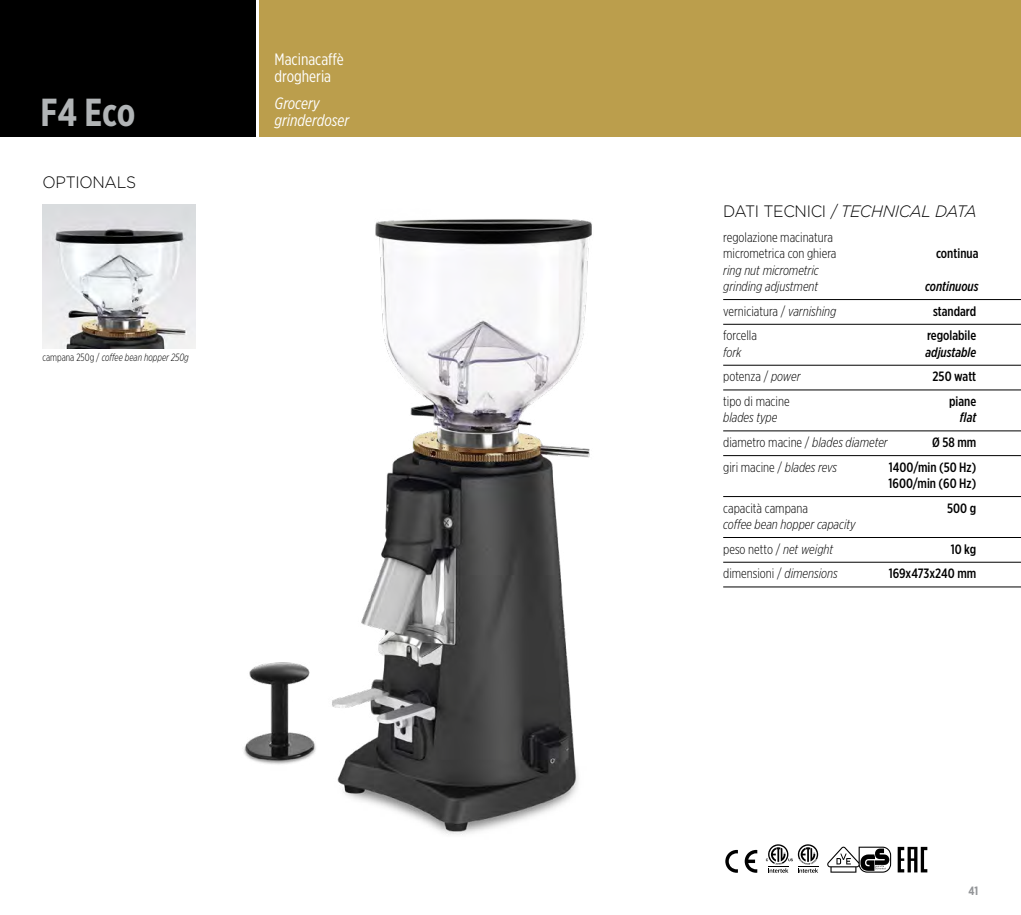
<style>
.page{position:relative;width:1021px;height:915px;background:#fff}
.page>*{position:absolute;margin:0;border:0;box-sizing:border-box;transform-origin:0 0}
.t1{font:700 39px "Gotham X Narrow";color:#b1b4b6}
.t2{font:italic 300 16.5px "Gotham";letter-spacing:-.02em;color:#000;scale:.95 1}
.t3{font:16.5px/16.5px "Gotham X Narrow";color:#fff}
.t4{font:italic 16.5px "Gotham X Narrow";color:#fff}
.t5{font:300 16.5px "Gotham";letter-spacing:-.02em;color:#000;scale:.95 1}
.t6{font:300 13.5px/16.2px "Gotham X Narrow";color:#000}
.t7{font:italic 300 13.5px/16.2px "Gotham X Narrow";color:#000}
.t8{font:500 13.5px/16.2px "Gotham X Narrow";color:#000}
.t9{font:italic 500 13.5px "Gotham X Narrow";color:#000}
.t10{font:700 12px "Gotham X Narrow";color:#939598}
.t11{font:italic 300 10.5px "Gotham X Narrow";color:#000;scale:.95 1}
.s1{font-style:normal}
.s2{font-style:italic}
</style>
<div class="page">
<div style="left:259px;top:0;width:761px;height:136px;background:#bb9e4c"></div>
<img style="left:244px;top:219px;width:348px;height:616px">
<div style="left:0;top:0;width:255px;height:136px;background:#000"></div>
<hr style="left:723px;top:299px;width:297px;height:1px;background:#000">
<hr style="left:723px;top:324px;width:297px;height:1px;background:#000">
<hr style="left:723px;top:365px;width:297px;height:1px;background:#000">
<hr style="left:723px;top:389px;width:297px;height:1px;background:#000">
<hr style="left:723px;top:430px;width:297px;height:1px;background:#000">
<hr style="left:723px;top:455px;width:297px;height:1px;background:#000">
<hr style="left:723px;top:496px;width:297px;height:1px;background:#000">
<hr style="left:723px;top:537px;width:297px;height:1px;background:#000">
<hr style="left:723px;top:561px;width:297px;height:1px;background:#000">
<hr style="left:723px;top:586px;width:297px;height:1px;background:#000">
<svg style="left:744px;top:849px;width:13px;height:23px"></svg>
<svg style="left:725px;top:849px;width:13px;height:23px"></svg>
<svg style="left:765px;top:844px;width:53px;height:28px"></svg>
<svg style="left:827px;top:846px;width:64px;height:26px"></svg>
<svg style="left:897px;top:846px;width:30px;height:26px"></svg>
<img style="left:43px;top:204px;width:153px;height:145px">
<h1 class="t1" style="left:40px;top:88px;width:96px">F4 Eco</h1>
<p class="t5" style="left:43px;top:171px;width:100px">OPTIONALS</p>
<p class="t11" style="left:43px;top:350px;width:155px"><span class="s1">campana 250g /</span> coffee bean hopper 250g</p>
<p class="t3" style="left:274px;top:51px;width:71px">Macinacaffè drogheria</p>
<p class="t4" style="left:274px;top:93px;width:47px">Grocery</p>
<p class="t4" style="left:274px;top:110px;width:76px">grinderdoser</p>
<p class="t2" style="left:723px;top:201px;width:268px"><span class="s1">DATI TECNICI /</span> TECHNICAL DATA</p>
<p class="t6" style="left:723px;top:229px;width:115px">regolazione macinatura micrometrica con ghiera</p>
<p class="t8" style="left:936px;top:245px;width:44px">continua</p>
<p class="t7" style="left:723px;top:261px;width:97px">ring nut micrometric grinding adjustment</p>
<p class="t9" style="left:925px;top:278px;width:55px">continuous</p>
<p class="t6" style="left:723px;top:302px;width:115px">verniciatura / <span class="s2">varnishing</span></p>
<p class="t8" style="left:933px;top:302px;width:45px">standard</p>
<p class="t6" style="left:723px;top:327px;width:35px">forcella</p>
<p class="t8" style="left:927px;top:327px;width:51px">regolabile</p>
<p class="t7" style="left:723px;top:343px;width:20px">fork</p>
<p class="t9" style="left:925px;top:343px;width:52px">adjustable</p>
<p class="t6" style="left:723px;top:368px;width:79px">potenza / <span class="s2">power</span></p>
<p class="t8" style="left:932px;top:368px;width:45px">250 watt</p>
<p class="t6" style="left:723px;top:393px;width:68px">tipo di macine</p>
<p class="t8" style="left:949px;top:393px;width:29px">piane</p>
<p class="t7" style="left:723px;top:409px;width:56px">blades type</p>
<p class="t9" style="left:959px;top:409px;width:18px">flat</p>
<p class="t6" style="left:723px;top:433px;width:166px">diametro macine / <span class="s2">blades diameter</span></p>
<p class="t8" style="left:932px;top:434px;width:46px">Ø 58 mm</p>
<p class="t6" style="left:723px;top:458px;width:115px">giri macine / <span class="s2">blades revs</span></p>
<p class="t8" style="left:888px;top:458px;width:89px">1400/min (50 Hz)<br>1600/min (60 Hz)</p>
<p class="t6" style="left:723px;top:499px;width:86px">capacità campana</p>
<p class="t8" style="left:947px;top:499px;width:31px">500 g</p>
<p class="t7" style="left:723px;top:511px;width:134px;line-height:24.8px">coffee bean hopper capacity <span class="s1">peso netto /</span> net weight</p>
<p class="t8" style="left:950px;top:540px;width:27px">10 kg</p>
<p class="t6" style="left:723px;top:565px;width:116px">dimensioni / <span class="s2">dimensions</span></p>
<p class="t8" style="left:888px;top:565px;width:89px">169x473x240 mm</p>
<p class="t10" style="left:968px;top:882px;width:11px">41</p>
</div>
